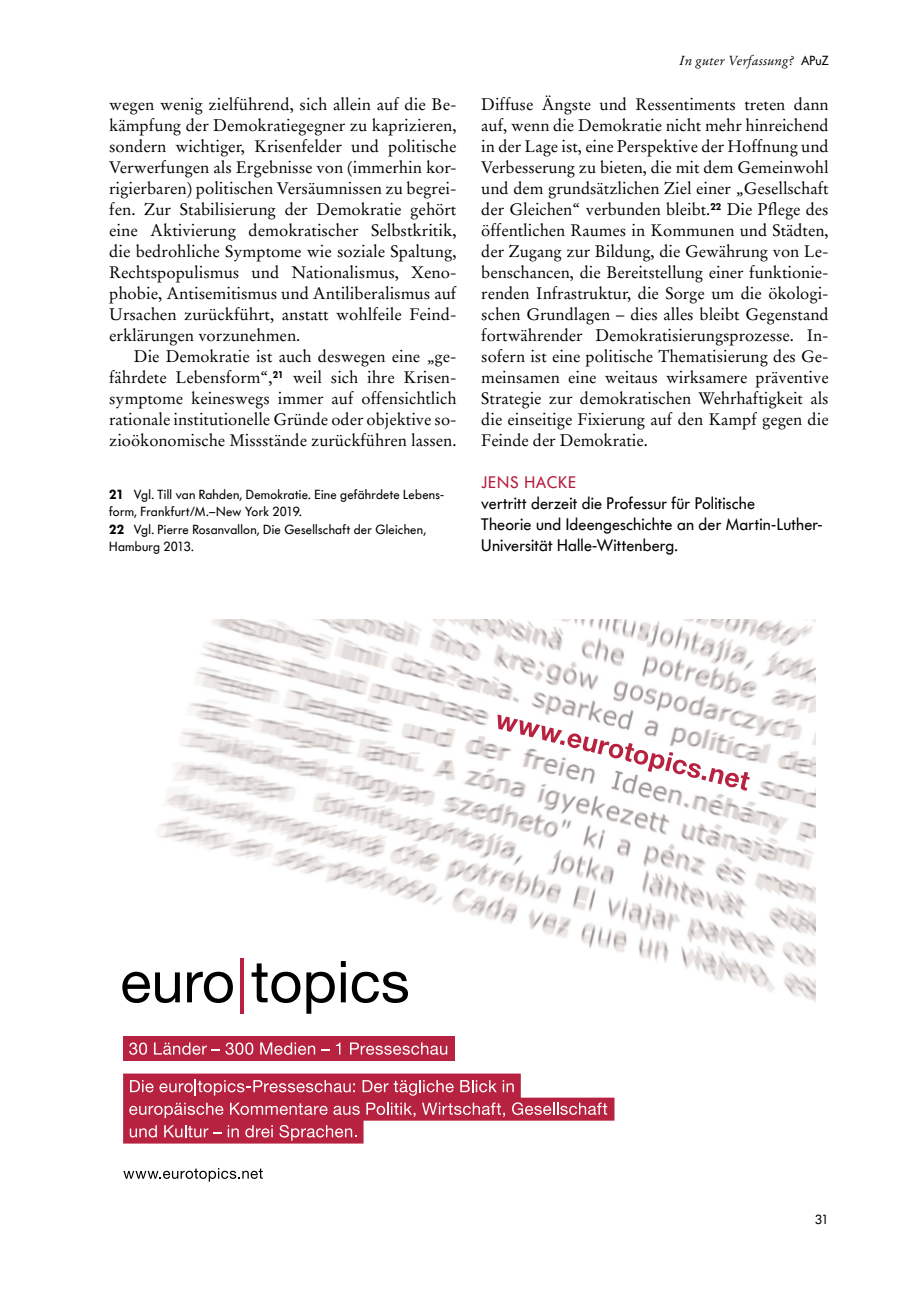
<style>
.page{position:relative;width:918px;height:1315px;background:#fff}
.page>*{position:absolute;margin:0;border:0;box-sizing:border-box;transform-origin:0 0}
.A_Absatz{font:16.62px/21px "Stempel Garamond LT Pro";color:#000;text-align:justify}
.Autor-Info{font:16.62px/21px "Futura BQ";letter-spacing:.01em;color:#000}
.A_Fußnote{font:13.12px/17.5px "Futura BQ";letter-spacing:.02em;color:#000}
.t1{font:italic 13.12px "Stempel Garamond LT Pro";color:#000}
.s1{font-weight:600}
.s2{font-family:"Futura BQ";font-style:normal}
.s3{color:#b61a3d}
</style>
<div class="page">
<div style="left:123px;top:1036px;width:331px;height:25px;background:#b6223f"></div>
<svg style="left:129px;top:1042px;width:18px;height:12px"></svg>
<svg style="left:154px;top:1042px;width:99px;height:12px"></svg>
<svg style="left:260px;top:1042px;width:55px;height:12px"></svg>
<svg style="left:336px;top:1042px;width:4px;height:12px"></svg>
<svg style="left:350px;top:1042px;width:97px;height:12px"></svg>
<svg style="left:123px;top:1073px;width:491px;height:70px"></svg>
<svg style="left:123px;top:1168px;width:140px;height:13px"></svg>
<img style="left:159px;top:619px;width:657px;height:384px">
<svg style="left:497px;top:714px;width:253px;height:76px"></svg>
<svg style="left:122px;top:971px;width:58px;height:32px"></svg>
<svg style="left:187px;top:971px;width:46px;height:32px"></svg>
<svg style="left:252px;top:963px;width:48px;height:40px"></svg>
<svg style="left:306px;top:971px;width:29px;height:42px"></svg>
<svg style="left:341px;top:961px;width:5px;height:6px"></svg>
<div style="left:341px;top:972px;width:5px;height:30px;background:#000"></div>
<svg style="left:352px;top:971px;width:56px;height:32px"></svg>
<hr style="left:240px;top:958px;width:4px;height:56px;background:#b6223f">
<p class="A_Absatz" style="left:109px;top:94px;width:349px">wegen wenig zielführend, sich allein auf die Be&shy;kämpfung der Demokratiegegner zu kaprizieren, sondern wichtiger, Krisenfelder und politische Verwerfungen als Ergebnisse von (immerhin kor&shy;rigierbaren) politischen Versäumnissen zu begrei&shy;fen. Zur Stabilisierung der Demokratie gehört eine Aktivierung demokratischer Selbstkritik, die bedrohliche Symptome wie soziale Spaltung, Rechtspopulismus und Nationalismus, Xeno&shy;phobie, Antisemitismus und Antiliberalismus auf Ursachen zurückführt, anstatt wohlfeile Feind&shy;erklärungen vorzunehmen.</p>
<p class="A_Absatz" style="left:109px;top:346px;width:349px;text-indent:25px">Die Demokratie ist auch deswegen eine „ge&shy;fährdete Lebensform“,<sup>21</sup> weil<sup>22</sup> sich ihre Krisen&shy;symptome keineswegs immer auf offensichtlich rationale institutionelle Gründe oder objektive so&shy;zioökonomische Missstände zurückführen lassen.</p>
<p class="A_Fußnote" style="left:109px;top:485px;width:336px"><span class="s1">21</span> Vgl. Till van Rahden, Demokratie. Eine gefährdete Lebens&shy;form, Frankfurt/M.–New York 2019.</p>
<p class="A_Fußnote" style="left:109px;top:520px;width:318px"><span class="s1">22</span> Vgl. Pierre Rosanvallon, Die Gesellschaft der Gleichen,<br>Hamburg 2013.</p>
<p class="t1" style="left:679px;top:52px;width:151px">In guter Verfassung? <span class="s2">APuZ</span></p>
<p class="A_Absatz" style="left:481px;top:94px;width:349px">Diffuse Ängste und Ressentiments treten dann auf, wenn die Demokratie nicht mehr hinreichend in der Lage ist, eine Perspektive der Hoffnung und Verbesserung zu bieten, die mit dem Gemeinwohl und dem grundsätzlichen Ziel einer „Gesellschaft der Gleichen“ verbunden bleibt.<sup>22</sup> Die Pflege des öffentlichen Raumes in Kommunen und Städten, der Zugang zur Bildung, die Gewährung von Le&shy;benschancen, die Bereitstellung einer funktionie&shy;renden Infrastruktur, die Sorge um die ökologi&shy;schen Grundlagen – dies alles bleibt Gegenstand fortwährender Demokratisierungsprozesse. In&shy;sofern ist eine politische Thematisierung des Ge&shy;meinsamen eine weitaus wirksamere präventive Strategie zur demokratischen Wehrhaftigkeit als die einseitige Fixierung auf den Kampf gegen die Feinde der Demokratie.</p>
<p class="Autor-Info" style="left:481px;top:472px;width:343px"><span class="s3">JENS HACKE<br></span>vertritt derzeit die Professur für Politische<br>Theorie und Ideengeschichte an der Martin-Luther-Universität Halle-Wittenberg.</p>
<p class="A_Fußnote" style="left:815px;top:1210px;width:15px">31</p>
</div>
